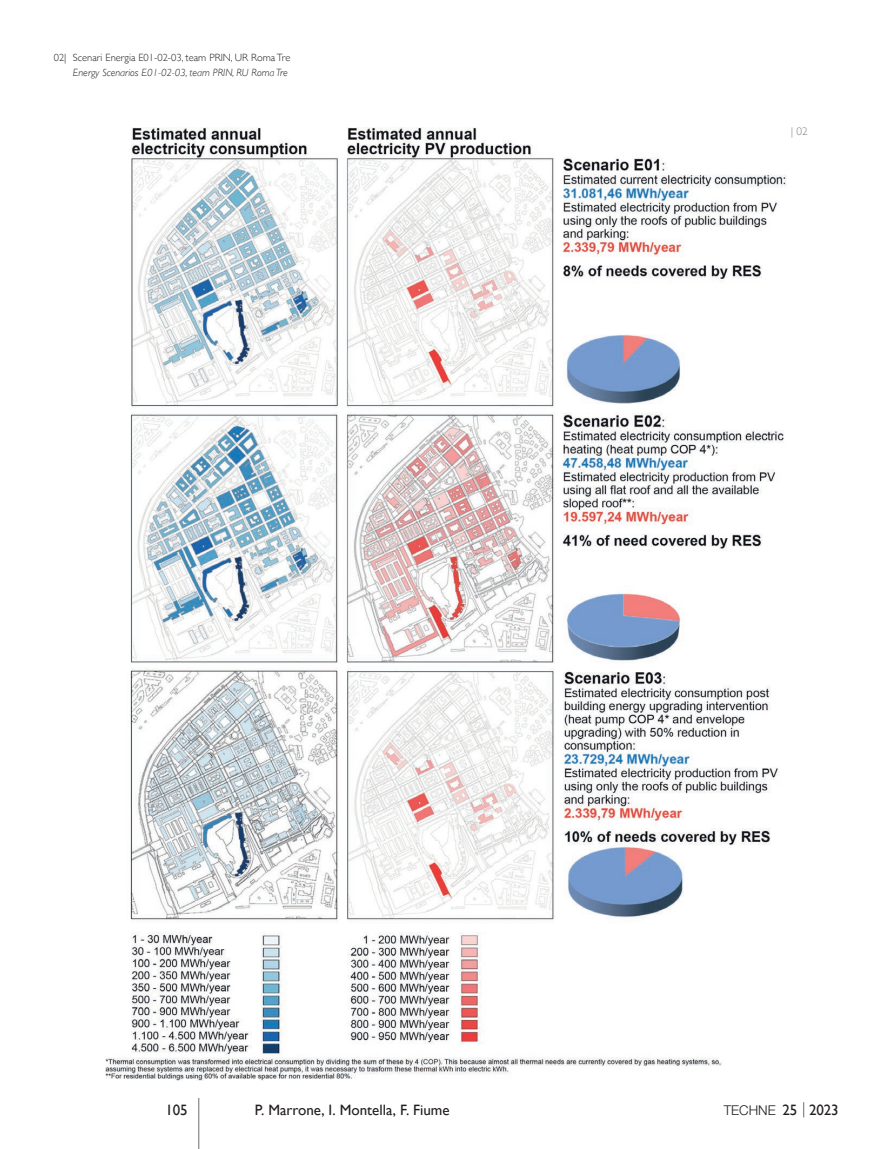
<style>
.page{position:relative;width:893px;height:1149px;background:#fff}
.page>*{position:absolute;margin:0;border:0;box-sizing:border-box;transform-origin:0 0}
.t1{font:15px "Gill Sans";color:#231f20}
.t2{font:300 13.5px "Helvetica Neue LT Std";color:#231f20}
.t3{font:300 11.25px "Gill Sans";color:#808285}
.t4{font:300 10.5px "Gill Sans";color:#231f20}
.t5{font:italic 300 10.5px "Gill Sans";color:#231f20}
.s1{font-family:"Gill Sans";font-weight:400;font-size:15px}
</style>
<div class="page">
<svg style="left:803px;top:1102px;width:1px;height:14px"></svg>
<hr style="left:198px;top:1097px;width:1px;height:51px;background:#6c6d70">
<img style="left:106px;top:128px;width:681px;height:952px">
<p class="t4" style="left:54px;top:49px;width:238px">02| Scenari Energia E01-02-03, team PRIN, UR Roma Tre</p>
<p class="t5" style="left:73px;top:66px;width:216px">Energy Scenarios E01-02-03, team PRIN, RU Roma Tre</p>
<p class="t3" style="left:791px;top:123px;width:18px">| 02</p>
<h1 class="t1" style="left:166px;top:1100px;width:24px">105</h1>
<h1 class="t1" style="left:255px;top:1100px;width:196px">P. Marrone, I. Montella, F. Fiume</h1>
<p class="t2" style="left:724px;top:1101px;width:117px">TECHNE <span class="s1">25 2023</span></p>
</div>
